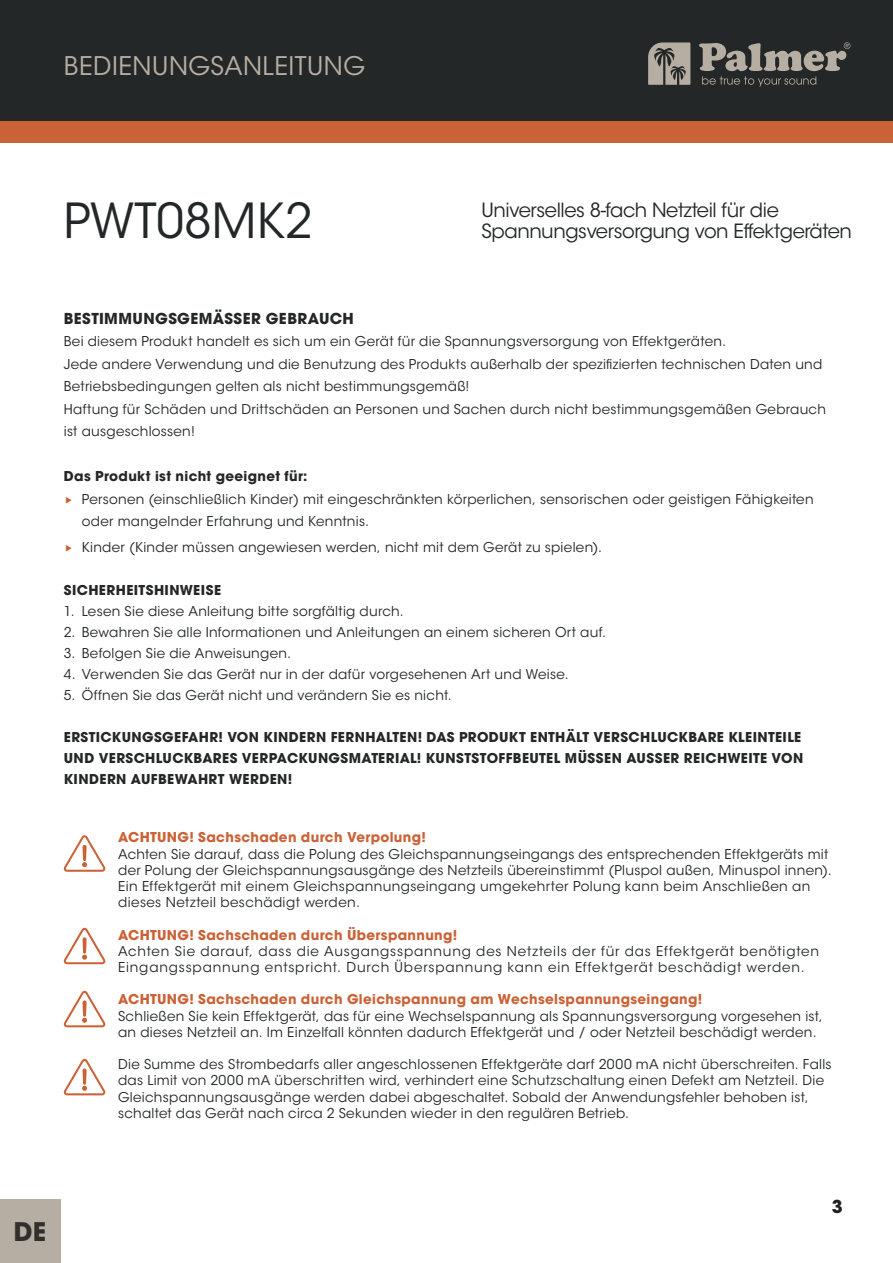
<style>
.page{position:relative;width:893px;height:1263px;background:#fff}
.page>*{position:absolute;margin:0;border:0;box-sizing:border-box;transform-origin:0 0}
.t1{font:48px "ITC Avant Garde Std";color:#242727}
.t2{font:25.5px "ITC Avant Garde Std";letter-spacing:.02em;color:#b6aea2}
.t3{font:700 25.5px "ITC Avant Garde Std";color:#312f2e}
.t4{font:19.5px "ITC Avant Garde Std";letter-spacing:-.02em;color:#242727}
.t5{font:700 17.7px "ITC Avant Garde Std";color:#231f20}
.t6{font:700 15px "ITC Avant Garde Std";letter-spacing:.025em;color:#242727}
.t7{font:13.5px/16.2px "ITC Avant Garde Std";letter-spacing:.02em;color:#242727}
.t8{font:700 13.5px "ITC Avant Garde Std";letter-spacing:.03em;color:#242727}
.t9{font:13.5px "ITC Avant Garde Std";letter-spacing:.06em;color:#242727}
.t10{font:700 13.5px "ITC Avant Garde Std";letter-spacing:.025em;color:#cb6236}
</style>
<div class="page">
<div style="left:0;top:0;width:893px;height:123px;background:#242727"></div>
<div style="left:0;top:121px;width:893px;height:21px;background:#cb6236"></div>
<svg style="left:648px;top:42px;width:42px;height:43px"></svg>
<svg style="left:699px;top:42px;width:151px;height:45px"></svg>
<div style="left:0;top:1199px;width:61px;height:64px;background:#b6aea2"></div>
<svg style="left:64px;top:835px;width:41px;height:37px"></svg>
<svg style="left:64px;top:927px;width:41px;height:37px"></svg>
<svg style="left:64px;top:990px;width:41px;height:37px"></svg>
<svg style="left:64px;top:1058px;width:41px;height:37px"></svg>
<p class="t2" style="left:64px;top:50px;width:303px">BEDIENUNGSANLEITUNG</p>
<p class="t1" style="left:64px;top:191px;width:250px">PWT08MK2</p>
<p class="t4" style="left:482px;top:198px;width:299px">Universelles 8-fach Netzteil für die</p>
<p class="t4" style="left:482px;top:219px;width:372px">Spannungsversorgung von Effektgeräten</p>
<p class="t6" style="left:64px;top:308px;width:292px">BESTIMMUNGSGEMÄSSER GEBRAUCH</p>
<p class="t7" style="left:64px;top:333px;width:664px">Bei diesem Produkt handelt es sich um ein Gerät für die Spannungsversorgung von Effektgeräten.</p>
<p class="t7" style="left:64px;top:353px;width:760px;line-height:22.5px">Jede andere Verwendung und die Benutzung des Produkts außerhalb der spezifizierten technischen Daten und<br>Betriebsbedingungen gelten als nicht bestimmungsgemäß!</p>
<p class="t7" style="left:64px;top:398px;width:764px;line-height:22.5px">Haftung für Schäden und Drittschäden an Personen und Sachen durch nicht bestimmungsgemäßen Gebrauch ist ausgeschlossen!</p>
<p class="t8" style="left:64px;top:467px;width:245px">Das Produkt ist nicht geeignet für:</p>
<p class="t7" style="left:82px;top:491px;width:733px">Personen (einschließlich Kinder) mit eingeschränkten körperlichen, sensorischen oder geistigen Fähigkeiten</p>
<p class="t7" style="left:82px;top:513px;width:289px">oder mangelnder Erfahrung und Kenntnis.</p>
<p class="t7" style="left:82px;top:539px;width:522px">Kinder (Kinder müssen angewiesen werden, nicht mit dem Gerät zu spielen).</p>
<p class="t8" style="left:64px;top:581px;width:159px">SICHERHEITSHINWEISE</p>
<p class="t7" style="left:64px;top:603px;width:341px">1. Lesen Sie diese Anleitung bitte sorgfältig durch.</p>
<p class="t7" style="left:64px;top:624px;width:544px">2. Bewahren Sie alle Informationen und Anleitungen an einem sicheren Ort auf.</p>
<p class="t7" style="left:64px;top:645px;width:229px">3. Befolgen Sie die Anweisungen.</p>
<p class="t7" style="left:64px;top:666px;width:506px">4. Verwenden Sie das Gerät nur in der dafür vorgesehenen Art und Weise.</p>
<p class="t7" style="left:64px;top:687px;width:390px">5. Öffnen Sie das Gerät nicht und verändern Sie es nicht.</p>
<p class="t8" style="left:64px;top:728px;width:739px">ERSTICKUNGSGEFAHR! VON KINDERN FERNHALTEN! DAS PRODUKT ENTHÄLT VERSCHLUCKBARE KLEINTEILE</p>
<p class="t8" style="left:64px;top:749px;width:741px">UND VERSCHLUCKBARES VERPACKUNGSMATERIAL! KUNSTSTOFFBEUTEL MÜSSEN AUSSER REICHWEITE VON</p>
<p class="t8" style="left:64px;top:770px;width:230px">KINDERN AUFBEWAHRT WERDEN!</p>
<p class="t10" style="left:118px;top:828px;width:309px">ACHTUNG! Sachschaden durch Verpolung!</p>
<p class="t7" style="left:118px;top:846px;width:712px">Achten Sie darauf, dass die Polung des Gleichspannungseingangs des entsprechenden Effektgeräts mit</p>
<p class="t7" style="left:118px;top:862px;width:715px">der Polung der Gleichspannungsausgänge des Netzteils übereinstimmt (Pluspol außen, Minuspol innen).</p>
<p class="t7" style="left:118px;top:878px;width:694px">Ein Effektgerät mit einem Gleichspannungseingang umgekehrter Polung kann beim Anschließen an dieses Netzteil beschädigt werden.</p>
<p class="t10" style="left:118px;top:926px;width:341px">ACHTUNG! Sachschaden durch Überspannung!</p>
<p class="t9" style="left:118px;top:943px;width:703px">Achten Sie darauf, dass die Ausgangsspannung des Netzteils der für das Effektgerät benötigten</p>
<p class="t9" style="left:118px;top:959px;width:688px">Eingangsspannung entspricht. Durch Überspannung kann ein Effektgerät beschädigt werden.</p>
<p class="t10" style="left:118px;top:990px;width:586px">ACHTUNG! Sachschaden durch Gleichspannung am Wechselspannungseingang!</p>
<p class="t7" style="left:118px;top:1008px;width:706px">Schließen Sie kein Effektgerät, das für eine Wechselspannung als Spannungsversorgung vorgesehen ist,</p>
<p class="t7" style="left:118px;top:1024px;width:700px">an dieses Netzteil an. Im Einzelfall könnten dadurch Effektgerät und / oder Netzteil beschädigt werden.</p>
<p class="t7" style="left:118px;top:1056px;width:715px">Die Summe des Strombedarfs aller angeschlossenen Effektgeräte darf 2000 mA nicht überschreiten. Falls das Limit von 2000 mA überschritten wird, verhindert eine Schutzschaltung einen Defekt am Netzteil. Die Gleichspannungsausgänge werden dabei abgeschaltet. Sobald der Anwendungsfehler behoben ist, schaltet das Gerät nach circa 2 Sekunden wieder in den regulären Betrieb.</p>
<p class="t3" style="left:14px;top:1214px;width:34px">DE</p>
<h3 class="t5" style="left:832px;top:1194px;width:12px">3</h3>
</div>
